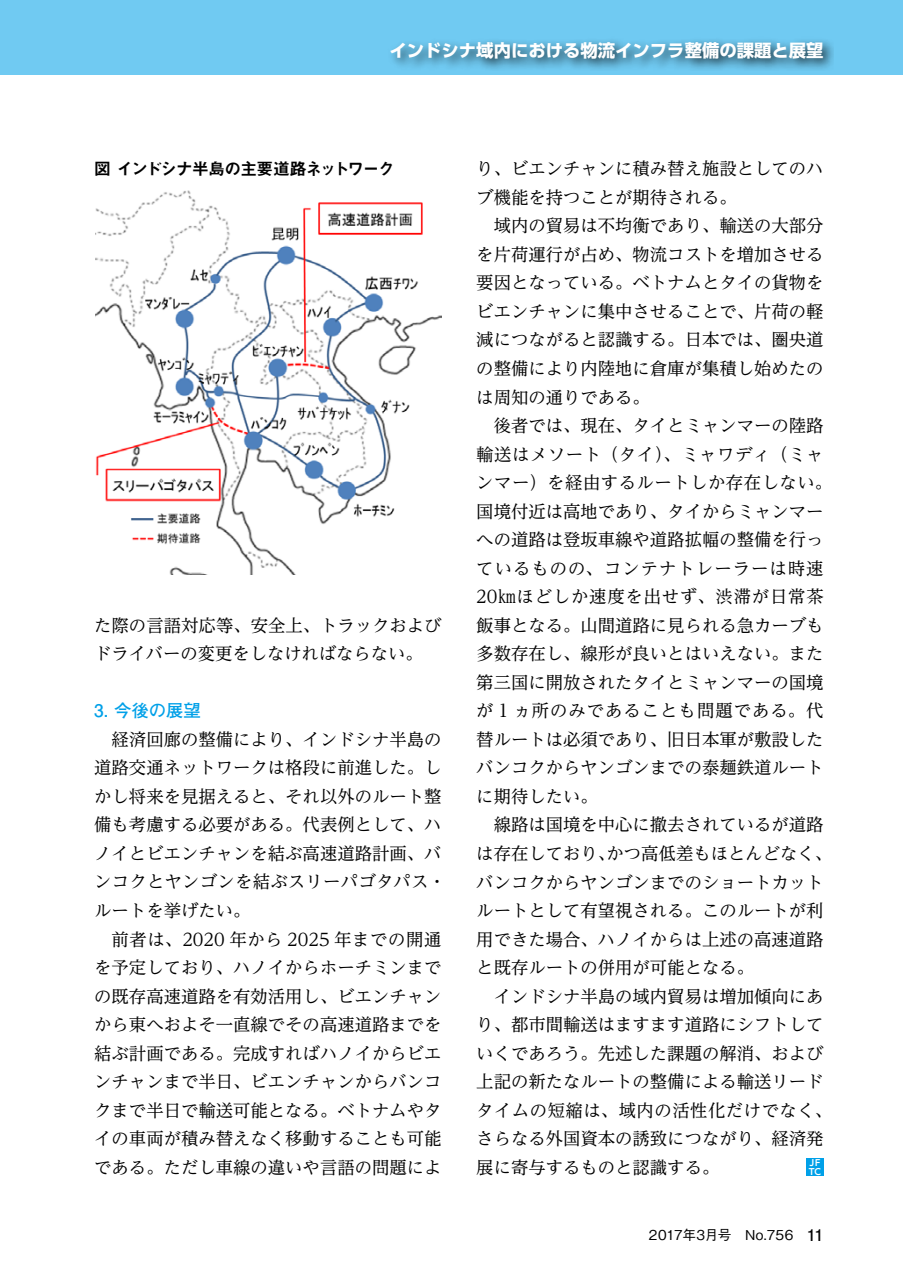
<style>
.page{position:relative;width:903px;height:1275px;background:#fff}
.page>*{position:absolute;margin:0;border:0;box-sizing:border-box;transform-origin:0 0}
.t1{font:17.32px/28.5px "UD Reimin Pr 6";color:#000}
.t2{font:700 17.32px "UD Shin Go Pro";color:#fff}
.t3{font:700 17.32px "Futo Go B101 Pro";color:#00a0e8}
.t4{font:16.8px "Midashi Go Pro MB31";letter-spacing:-.07em;color:#000}
.t5{font:500 13.65px "Gothic BBB Pro";color:#000}
.t6{font:700 8.75px/8.8px "UD Shin Go Pro De";color:#fff}
.s1{font-family:"Futo Go B101 Pro";font-weight:700;font-size:16.1px}
</style>
<div class="page">
<div style="left:0;top:0;width:903px;height:74px;background:#70caf2"></div>
<div style="left:384px;top:36px;width:450px;height:35px;background:#000;opacity:.75"></div>
<img style="left:96px;top:190px;width:345px;height:384px">
<div style="left:806px;top:1158px;width:17px;height:18px;background:#00a0e8"></div>
<p class="t2" style="left:389px;top:37px;width:436px">インドシナ域内における物流インフラ整備の課題と展望</p>
<p class="t4" style="left:94px;top:156px;width:302px">図 インドシナ半島の主要道路ネットワーク</p>
<p class="t1" style="left:94px;top:610px;width:349px">た際の言語対応等、安全上、トラックおよびドライバーの変更をしなければならない。</p>
<p class="t3" style="left:94px;top:697px;width:108px">3. 今後の展望</p>
<p class="t1" style="left:94px;top:724px;width:353px;text-indent:17px">経済回廊の整備により、インドシナ半島の道路交通ネットワークは格段に前進した。しかし将来を見据えると、それ以外のルート整備も考慮する必要がある。代表例として、ハノイとビエンチャンを結ぶ高速道路計画、バンコクとヤンゴンを結ぶスリーパゴタパス・ルートを挙げたい。</p>
<p class="t1" style="left:94px;top:924px;width:349px;text-align:justify;text-indent:17px">前者は、2020 年から 2025 年までの開通を予定しており、ハノイからホーチミンまでの既存高速道路を有効活用し、ビエンチャンから東へおよそ一直線でその高速道路までを結ぶ計画である。完成すればハノイからビエンチャンまで半日、ビエンチャンからバンコクまで半日で輸送可能となる。ベトナムやタイの車両が積み替えなく移動することも可能である。ただし車線の違いや言語の問題によ</p>
<p class="t1" style="left:476px;top:154px;width:349px">り、ビエンチャンに積み替え施設としてのハブ機能を持つことが期待される。</p>
<p class="t1" style="left:476px;top:211px;width:349px;text-align:justify;text-indent:17px">域内の貿易は不均衡であり、輸送の大部分を片荷運行が占め、物流コストを増加させる要因となっている。ベトナムとタイの貨物をビエンチャンに集中させることで、片荷の軽減につながると認識する。日本では、圏央道の整備により内陸地に倉庫が集積し始めたのは周知の通りである。</p>
<p class="t1" style="left:476px;top:411px;width:357px;text-indent:17px">後者では、現在、タイとミャンマーの陸路輸送はメソート（タイ）、ミャワディ（ミャンマー）を経由するルートしか存在しない。国境付近は高地であり、タイからミャンマーへの道路は登坂車線や道路拡幅の整備を行っているものの、コンテナトレーラーは時速<br>20㎞ほどしか速度を出せず、渋滞が日常茶飯事となる。山間道路に見られる急カーブも多数存在し、線形が良いとはいえない。また第三国に開放されたタイとミャンマーの国境が 1 ヵ所のみであることも問題である。代替ルートは必須であり、旧日本軍が敷設したバンコクからヤンゴンまでの泰麺鉄道ルートに期待したい。</p>
<p class="t1" style="left:476px;top:810px;width:357px;text-indent:17px">線路は国境を中心に撤去されているが道路は存在しており、かつ高低差もほとんどなく、バンコクからヤンゴンまでのショートカットルートとして有望視される。このルートが利用できた場合、ハノイからは上述の高速道路と既存ルートの併用が可能となる。</p>
<p class="t1" style="left:476px;top:981px;width:357px;text-indent:17px">インドシナ半島の域内貿易は増加傾向にあり、都市間輸送はますます道路にシフトしていくであろう。先述した課題の解消、および上記の新たなルートの整備による輸送リードタイムの短縮は、域内の活性化だけでなく、さらなる外国資本の誘致につながり、経済発展に寄与するものと認識する。</p>
<p class="t6" style="left:809px;top:1158px;width:14px">JF<br>TC</p>
<p class="t5" style="left:649px;top:1224px;width:176px">2017年3月号　No.756　<span class="s1">11</span></p>
</div>
